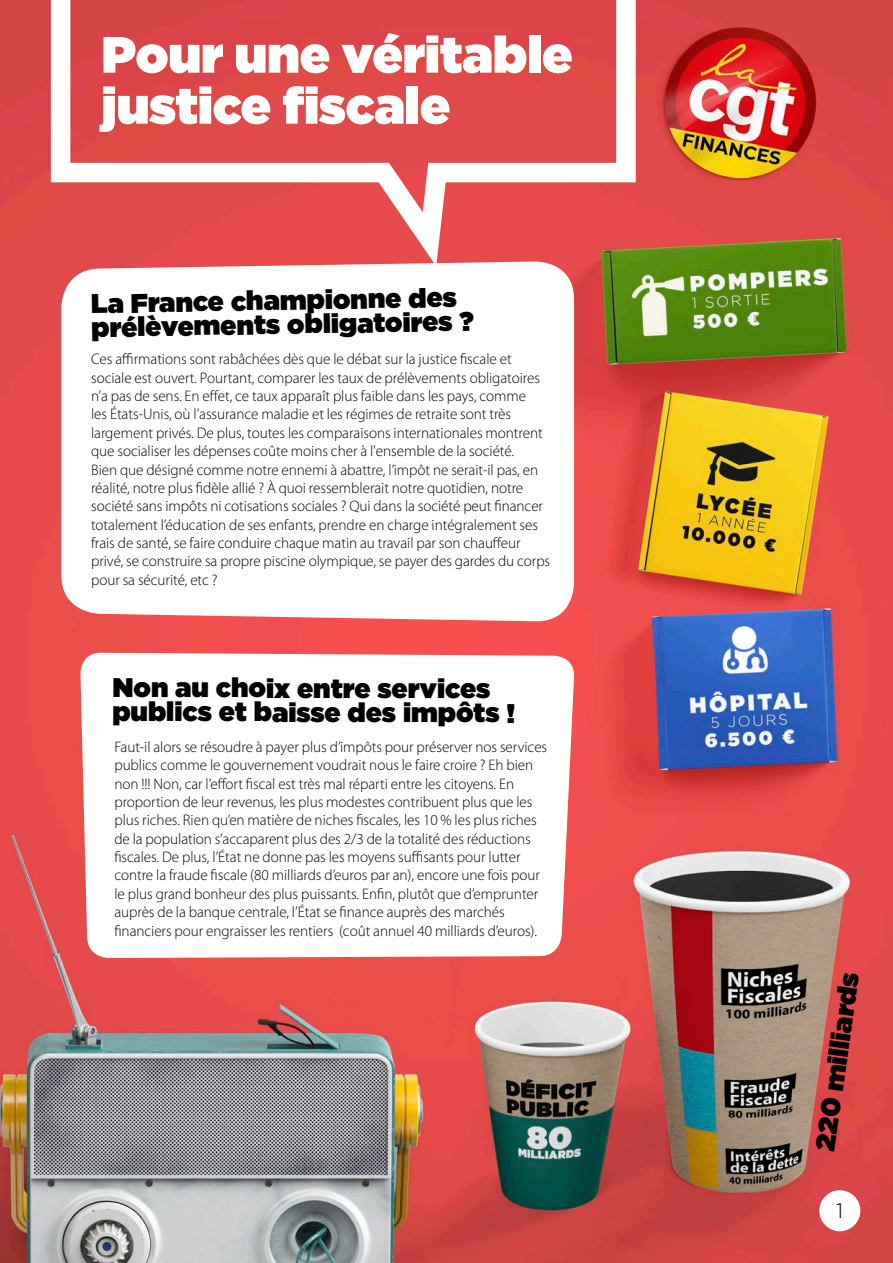
<style>
.page{position:relative;width:893px;height:1263px;background:#fff}
.page>*{position:absolute;margin:0;border:0;box-sizing:border-box;transform-origin:0 0}
.TITRE{font:900 51px "Gotham";letter-spacing:-.005em;color:#fff}
.INTERTITRE_NV1{font:900 27px/24px "Gotham";letter-spacing:-.005em;color:#000}
.t1{font:300 21px "Gotham";color:#000}
.DEFAUT{font:300 15.3px/18.3px "Myriad Pro";letter-spacing:-.005em;color:#000}
</style>
<div class="page">
<img style="left:0;top:0;width:893px;height:1263px">
<svg style="left:61px;top:293px;width:513px;height:329px"></svg>
<svg style="left:80px;top:653px;width:495px;height:305px"></svg>
<svg style="left:41px;top:0;width:604px;height:293px"></svg>
<div style="left:819px;top:1190px;width:41px;height:41px;background:#fff;border-radius:50%"></div>
<p class="TITRE" style="left:101px;top:18px;width:473px">Pour une véritable</p>
<p class="TITRE" style="left:101px;top:69px;width:350px">justice fiscale</p>
<p class="INTERTITRE_NV1" style="left:91px;top:291px;width:384px;rotate:-1deg">La France championne des prélèvements obligatoires ?</p>
<p class="DEFAUT" style="left:91px;top:350px;width:461px">Ces affirmations sont rabâchées dès que le débat sur la justice fiscale et sociale est ouvert. Pourtant, comparer les taux de prélèvements obligatoires n’a pas de sens. En effet, ce taux apparaît plus faible dans les pays, comme<br>les États-Unis, où l’assurance maladie et les régimes de retraite sont très largement privés. De plus, toutes les comparaisons internationales montrent que socialiser les dépenses coûte moins cher à l'ensemble de la société.<br>Bien que désigné comme notre ennemi à abattre, l’impôt ne serait-il pas, en réalité, notre plus fidèle allié ? À quoi ressemblerait notre quotidien, notre société sans impôts ni cotisations sociales ? Qui dans la société peut financer totalement l’éducation de ses enfants, prendre en charge intégralement ses frais de santé, se faire conduire chaque matin au travail par son chauffeur privé, se construire sa propre piscine olympique, se payer des gardes du corps pour sa sécurité, etc ?</p>
<p class="INTERTITRE_NV1" style="left:112px;top:676px;width:404px">Non au choix entre services publics et baisse des impôts !</p>
<p class="DEFAUT" style="left:114px;top:737px;width:434px">Faut-il alors se résoudre à payer plus d’impôts pour préserver nos services publics comme le gouvernement voudrait nous le faire croire ? Eh bien non !!! Non, car l’effort fiscal est très mal réparti entre les citoyens. En proportion de leur revenus, les plus modestes contribuent plus que les plus riches. Rien qu’en matière de niches fiscales, les 10 % les plus riches de la population s’accaparent plus des 2/3 de la totalité des réductions fiscales. De plus, l’État ne donne pas les moyens suffisants pour lutter contre la fraude fiscale (80 milliards d’euros par an), encore une fois pour le plus grand bonheur des plus puissants. Enfin, plutôt que d’emprunter auprès de la banque centrale, l’État se finance auprès des marchés financiers pour engraisser les rentiers (coût annuel 40 milliards d’euros).</p>
<p class="INTERTITRE_NV1" style="left:812px;top:1149px;width:181px;rotate:-82deg">220 milliards</p>
<h3 class="t1" style="left:836px;top:1197px;width:9px">1</h3>
</div>
